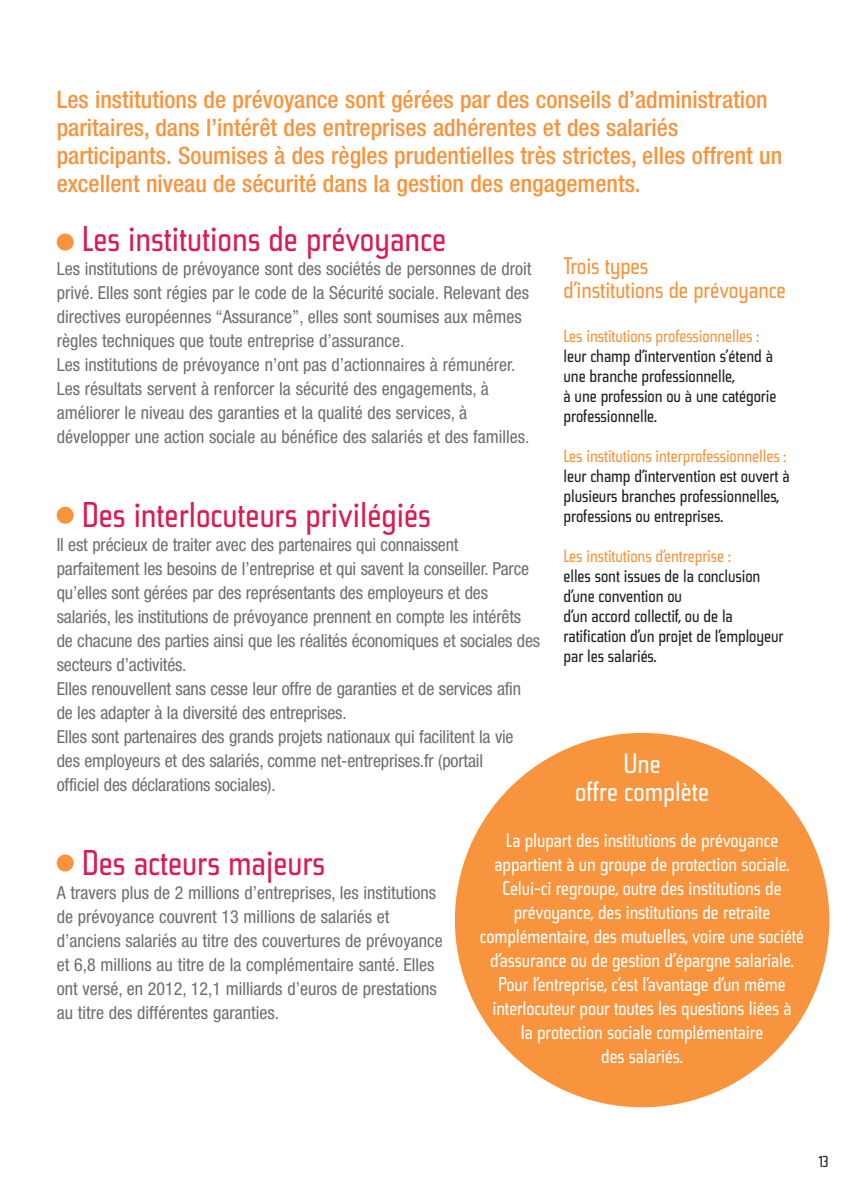
<style>
.page{position:relative;width:851px;height:1191px;background:#fff}
.page>*{position:absolute;margin:0;border:0;box-sizing:border-box;transform-origin:0 0}
.t1{font:expanded 36px "Tasse";color:#d91d52}
.t2{font:expanded 28px/28px "Tasse";color:#fff;text-align:center}
.t3{font:500 condensed 24px/28px "Helvetica Neue";color:#f7943d}
.t4{font:expanded 24px/24px "Tasse";letter-spacing:-.005em;color:#f7943d}
.t5{font:expanded 20px/24px "Tasse";letter-spacing:-.005em;color:#fff;text-align:center}
.t6{font:condensed 18px/24px "Helvetica Neue";color:#6d6e70}
.t7{font:expanded 18px/20px "Tasse";letter-spacing:-.005em;color:#231f20}
.t8{font:expanded 18px "Tasse";letter-spacing:-.005em;color:#f7943d}
.t9{font:expanded 16px "Tasse";color:#231f20}
</style>
<div class="page">
<div style="left:455px;top:733px;width:374px;height:374px;background:#f7943d;border-radius:50%"></div>
<div style="left:57px;top:233px;width:17px;height:17px;background:#f7943d;border-radius:50%"></div>
<div style="left:57px;top:507px;width:17px;height:17px;background:#f7943d;border-radius:50%"></div>
<div style="left:57px;top:854px;width:17px;height:17px;background:#f7943d;border-radius:50%"></div>
<p class="t3" style="left:57px;top:87px;width:727px">Les institutions de prévoyance sont gérées par des conseils d’administration paritaires, dans l’intérêt des entreprises adhérentes et des salariés participants. Soumises à des règles prudentielles très strictes, elles offrent un excellent niveau de sécurité dans la gestion des engagements.</p>
<h1 class="t1" style="left:82px;top:226px;width:366px">Les institutions de prévoyance</h1>
<p class="t6" style="left:57px;top:258px;width:476px">Les institutions de prévoyance sont des sociétés de personnes de droit privé. Elles sont régies par le code de la Sécurité sociale. Relevant des directives européennes “Assurance”, elles sont soumises aux mêmes règles techniques que toute entreprise d’assurance.<br>Les institutions de prévoyance n’ont pas d’actionnaires à rémunérer.<br>Les résultats servent à renforcer la sécurité des engagements, à améliorer le niveau des garanties et la qualité des services, à développer une action sociale au bénéfice des salariés et des familles.</p>
<h3 class="t4" style="left:563px;top:256px;width:224px">Trois types<br>d’institutions de prévoyance</h3>
<p class="t8" style="left:563px;top:329px;width:197px">Les institutions professionnelles :</p>
<p class="t7" style="left:563px;top:347px;width:214px">leur champ d’intervention s’étend à une branche professionnelle,<br>à une profession ou à une catégorie professionnelle.</p>
<p class="t8" style="left:563px;top:449px;width:224px">Les institutions interprofessionnelles :</p>
<p class="t7" style="left:563px;top:467px;width:227px">leur champ d’intervention est ouvert à plusieurs branches professionnelles, professions ou entreprises.</p>
<p class="t8" style="left:563px;top:549px;width:169px">Les institutions d’entreprise :</p>
<p class="t7" style="left:563px;top:567px;width:221px">elles sont issues de la conclusion d’une convention ou<br>d’un accord collectif, ou de la ratification d’un projet de l’employeur par les salariés.</p>
<h1 class="t1" style="left:82px;top:502px;width:351px">Des interlocuteurs privilégiés</h1>
<p class="t6" style="left:57px;top:534px;width:485px">Il est précieux de traiter avec des partenaires qui connaissent parfaitement les besoins de l’entreprise et qui savent la conseiller. Parce qu’elles sont gérées par des représentants des employeurs et des salariés, les institutions de prévoyance prennent en compte les intérêts de chacune des parties ainsi que les réalités économiques et sociales des secteurs d’activités.<br>Elles renouvellent sans cesse leur offre de garanties et de services afin de les adapter à la diversité des entreprises.<br>Elles sont partenaires des grands projets nationaux qui facilitent la vie des employeurs et des salariés, comme net-entreprises.fr (portail<br>officiel des déclarations sociales).</p>
<h2 class="t2" style="left:575px;top:752px;width:135px">Une<br>offre complète</h2>
<p class="t5" style="left:480px;top:830px;width:325px">La plupart des institutions de prévoyance appartient à un groupe de protection sociale.<br>Celui-ci regroupe, outre des institutions de prévoyance, des institutions de retraite complémentaire, des mutuelles, voire une société d’assurance ou de gestion d’épargne salariale.<br>Pour l’entreprise, c’est l’avantage d’un même interlocuteur pour toutes les questions liées à<br>la protection sociale complémentaire<br>des salariés.</p>
<h1 class="t1" style="left:82px;top:850px;width:245px">Des acteurs majeurs</h1>
<p class="t6" style="left:57px;top:882px;width:387px">A travers plus de 2 millions d’entreprises, les institutions de prévoyance couvrent 13 millions de salariés et d’anciens salariés au titre des couvertures de prévoyance et 6,8 millions au titre de la complémentaire santé. Elles ont versé, en 2012, 12,1 milliards d’euros de prestations au titre des différentes garanties.</p>
<p class="t9" style="left:818px;top:1156px;width:11px">13</p>
</div>
